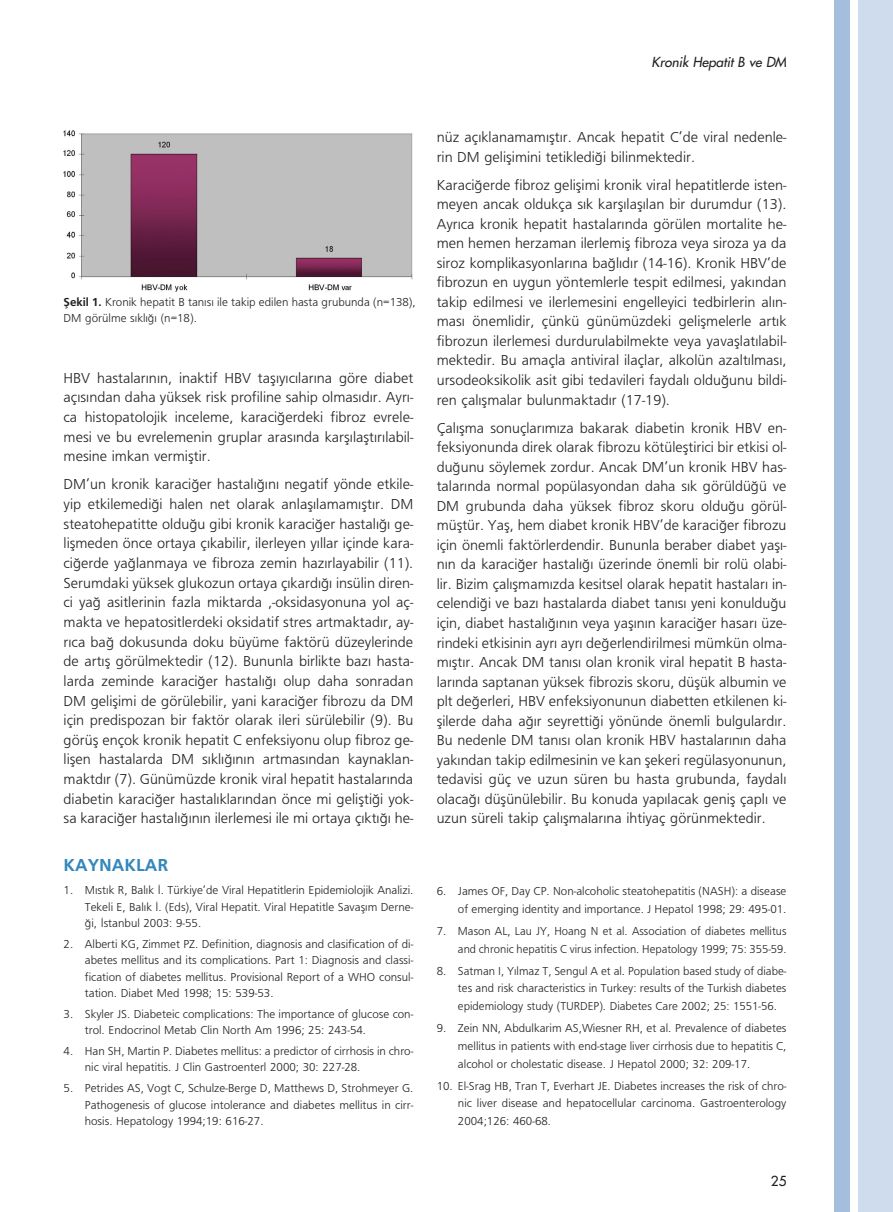
<style>
.page{position:relative;width:893px;height:1212px;background:#fff}
.page>*{position:absolute;margin:0;border:0;box-sizing:border-box;transform-origin:0 0}
.t1{font:18px "Frugal Sans Prestij";color:#3487bb}
.t2{font:15px/19.5px "Frugal Sans";color:#231f20;text-align:justify}
.t3{font:italic 13.5px "Futura";color:#231f20}
.t4{font:13.5px "Futura";color:#231f20}
.t5{font:12px/16.5px "Frugal Sans";color:#231f20;text-align:justify}
.s1{font-family:"Frugal Sans Prestij"}
</style>
<div class="page">
<img style="left:64px;top:130px;width:349px;height:162px">
<div style="left:858px;top:0;width:35px;height:1212px;background:#cedced"></div>
<div style="left:834px;top:0;width:15px;height:1212px;background:#a4bfdd"></div>
<p class="t3" style="left:652px;top:55px;width:136px">Kronik Hepatit B ve DM</p>
<p class="t5" style="left:64px;top:295px;width:354px"><span class="s1">fiekil 1.</span> Kronik hepatit B tan›s› ile takip edilen hasta grubunda (n=138),<br>DM görülme s›kl›¤› (n=18).</p>
<p class="t2" style="left:64px;top:369px;width:351px">HBV hastalar›n›n, inaktif HBV tafl›y›c›lar›na göre diabet aç›s›ndan daha yüksek risk profiline sahip olmas›d›r. Ayr›- ca histopatolojik inceleme, karaci¤erdeki fibroz evrele&shy;mesi ve bu evrelemenin gruplar aras›nda karfl›laflt›r›labil&shy;mesine imkan vermifltir.</p>
<p class="t2" style="left:64px;top:476px;width:351px">DM’un kronik karaci¤er hastal›¤›n› negatif yönde etkile&shy;yip etkilemedi¤i halen net olarak anlafl›lamam›flt›r. DM steatohepatitte oldu¤u gibi kronik karaci¤er hastal›¤› ge&shy;liflmeden önce ortaya ç›kabilir, ilerleyen y›llar içinde kara&shy;ci¤erde ya¤lanmaya ve fibroza zemin haz›rlayabilir (11).<br>Serumdaki yüksek glukozun ortaya ç›kard›¤› insülin diren&shy;ci ya¤ asitlerinin fazla miktarda ‚-oksidasyonuna yol aç&shy;makta ve hepatositlerdeki oksidatif stres artmaktad›r, ay&shy;r›ca ba¤ dokusunda doku büyüme faktörü düzeylerinde de art›fl görülmektedir (12). Bununla birlikte baz› hasta&shy;larda zeminde karaci¤er hastal›¤› olup daha sonradan DM geliflimi de görülebilir, yani karaci¤er fibrozu da DM için predispozan bir faktör olarak ileri sürülebilir (9). Bu görüfl ençok kronik hepatit C enfeksiyonu olup fibroz ge&shy;liflen hastalarda DM s›kl›¤›n›n artmas›ndan kaynaklan&shy;maktd›r (7). Günümüzde kronik viral hepatit hastalar›nda diabetin karaci¤er hastal›klar›ndan önce mi geliflti¤i yok&shy;sa karaci¤er hastal›¤›n›n ilerlemesi ile mi ortaya ç›kt›¤› he-</p>
<p class="t1" style="left:64px;top:858px;width:106px">KAYNAKLAR</p>
<p class="t5" style="left:85px;top:883px;width:330px;text-indent:-21px">1. M›st›k R, Bal›k ‹. Türkiye’de Viral Hepatitlerin Epidemiolojik Analizi.<br>Tekeli E, Bal›k ‹. (Eds), Viral Hepatit. Viral Hepatitle Savafl›m Derne-¤i, ‹stanbul 2003: 9-55.</p>
<p class="t5" style="left:85px;top:936px;width:330px;text-indent:-21px">2. Alberti KG, Zimmet PZ. Definition, diagnosis and clasification of di&shy;abetes mellitus and its complications. Part 1: Diagnosis and classi&shy;fication of diabetes mellitus. Provisional Report of a WHO consul&shy;tation. Diabet Med 1998; 15: 539-53.</p>
<p class="t5" style="left:85px;top:1006px;width:330px;text-indent:-21px">3. Skyler JS. Diabeteic complications: The importance of glucose con&shy;trol. Endocrinol Metab Clin North Am 1996; 25: 243-54.</p>
<p class="t5" style="left:85px;top:1044px;width:330px;text-indent:-21px">4. Han SH, Martin P. Diabetes mellitus: a predictor of cirrhosis in chro&shy;nic viral hepatitis. J Clin Gastroenterl 2000; 30: 227-28.</p>
<p class="t5" style="left:85px;top:1081px;width:330px;text-indent:-21px">5. Petrides AS, Vogt C, Schulze-Berge D, Matthews D, Strohmeyer G.<br>Pathogenesis of glucose intolerance and diabetes mellitus in cirr&shy;hosis. Hepatology 1994;19: 616-27.</p>
<p class="t2" style="left:437px;top:128px;width:351px">nüz aç›klanamam›flt›r. Ancak hepatit C’de viral nedenle&shy;rin DM geliflimini tetikledi¤i bilinmektedir.</p>
<p class="t2" style="left:437px;top:176px;width:351px">Karaci¤erde fibroz geliflimi kronik viral hepatitlerde isten&shy;meyen ancak oldukça s›k karfl›lafl›lan bir durumdur (13).<br>Ayr›ca kronik hepatit hastalar›nda görülen mortalite he&shy;men hemen herzaman ilerlemifl fibroza veya siroza ya da siroz komplikasyonlar›na ba¤l›d›r (14-16). Kronik HBV’de fibrozun en uygun yöntemlerle tespit edilmesi, yak›ndan takip edilmesi ve ilerlemesini engelleyici tedbirlerin al›n&shy;mas› önemlidir, çünkü günümüzdeki geliflmelerle art›k fibrozun ilerlemesi durdurulabilmekte veya yavafllat›labil&shy;mektedir. Bu amaçla antiviral ilaçlar, alkolün azalt›lmas›, ursodeoksikolik asit gibi tedavileri faydal› oldu¤unu bildi&shy;ren çal›flmalar bulunmaktad›r (17-19).</p>
<p class="t2" style="left:437px;top:419px;width:351px">Çal›flma sonuçlar›m›za bakarak diabetin kronik HBV en&shy;feksiyonunda direk olarak fibrozu kötülefltirici bir etkisi ol&shy;du¤unu söylemek zordur. Ancak DM’un kronik HBV has&shy;talar›nda normal popülasyondan daha s›k görüldü¤ü ve DM grubunda daha yüksek fibroz skoru oldu¤u görül&shy;müfltür. Yafl, hem diabet kronik HBV’de karaci¤er fibrozu için önemli faktörlerdendir. Bununla beraber diabet yafl›- n›n da karaci¤er hastal›¤› üzerinde önemli bir rolü olabi&shy;lir. Bizim çal›flmam›zda kesitsel olarak hepatit hastalar› in&shy;celendi¤i ve baz› hastalarda diabet tan›s› yeni konuldu¤u için, diabet hastal›¤›n›n veya yafl›n›n karaci¤er hasar› üze&shy;rindeki etkisinin ayr› ayr› de¤erlendirilmesi mümkün olma&shy;m›flt›r. Ancak DM tan›s› olan kronik viral hepatit B hasta&shy;lar›nda saptanan yüksek fibrozis skoru, düflük albumin ve plt de¤erleri, HBV enfeksiyonunun diabetten etkilenen ki&shy;flilerde daha a¤›r seyretti¤i yönünde önemli bulgulard›r.<br>Bu nedenle DM tan›s› olan kronik HBV hastalar›n›n daha yak›ndan takip edilmesinin ve kan flekeri regülasyonunun, tedavisi güç ve uzun süren bu hasta grubunda, faydal› olaca¤› düflünülebilir. Bu konuda yap›lacak genifl çapl› ve uzun süreli takip çal›flmalar›na ihtiyaç görünmektedir.</p>
<p class="t5" style="left:437px;top:883px;width:351px;line-height:17.7px;text-align:right">6. James OF, Day CP. Non-alcoholic steatohepatitis (NASH): a disease of emerging identity and importance. J Hepatol 1998; 29: 495-01.</p>
<p class="t5" style="left:437px;top:923px;width:351px;line-height:17.7px;text-align:right">7. Mason AL, Lau JY, Hoang N et al. Association of diabetes mellitus and chronic hepatitis C virus infection. Hepatology 1999; 75: 355-59.</p>
<p class="t5" style="left:458px;top:962px;width:330px;line-height:17.7px;text-indent:-21px">8. Satman I, Y›lmaz T, Sengul A et al. Population based study of diabe&shy;tes and risk characteristics in Turkey: results of the Turkish diabetes epidemiology study (TURDEP). Diabetes Care 2002; 25: 1551-56.</p>
<p class="t5" style="left:458px;top:1020px;width:330px;line-height:17.7px;text-indent:-21px">9. Zein NN, Abdulkarim AS,Wiesner RH, et al. Prevalence of diabetes mellitus in patients with end-stage liver cirrhosis due to hepatitis C, alcohol or cholestatic disease. J Hepatol 2000; 32: 209-17.</p>
<p class="t5" style="left:458px;top:1077px;width:330px;line-height:17.7px;text-indent:-21px">10. El-Srag HB, Tran T, Everhart JE. Diabetes increases the risk of chro&shy;nic liver disease and hepatocellular carcinoma. Gastroenterology 2004;126: 460-68.</p>
<p class="t4" style="left:771px;top:1174px;width:17px">25</p>
</div>
